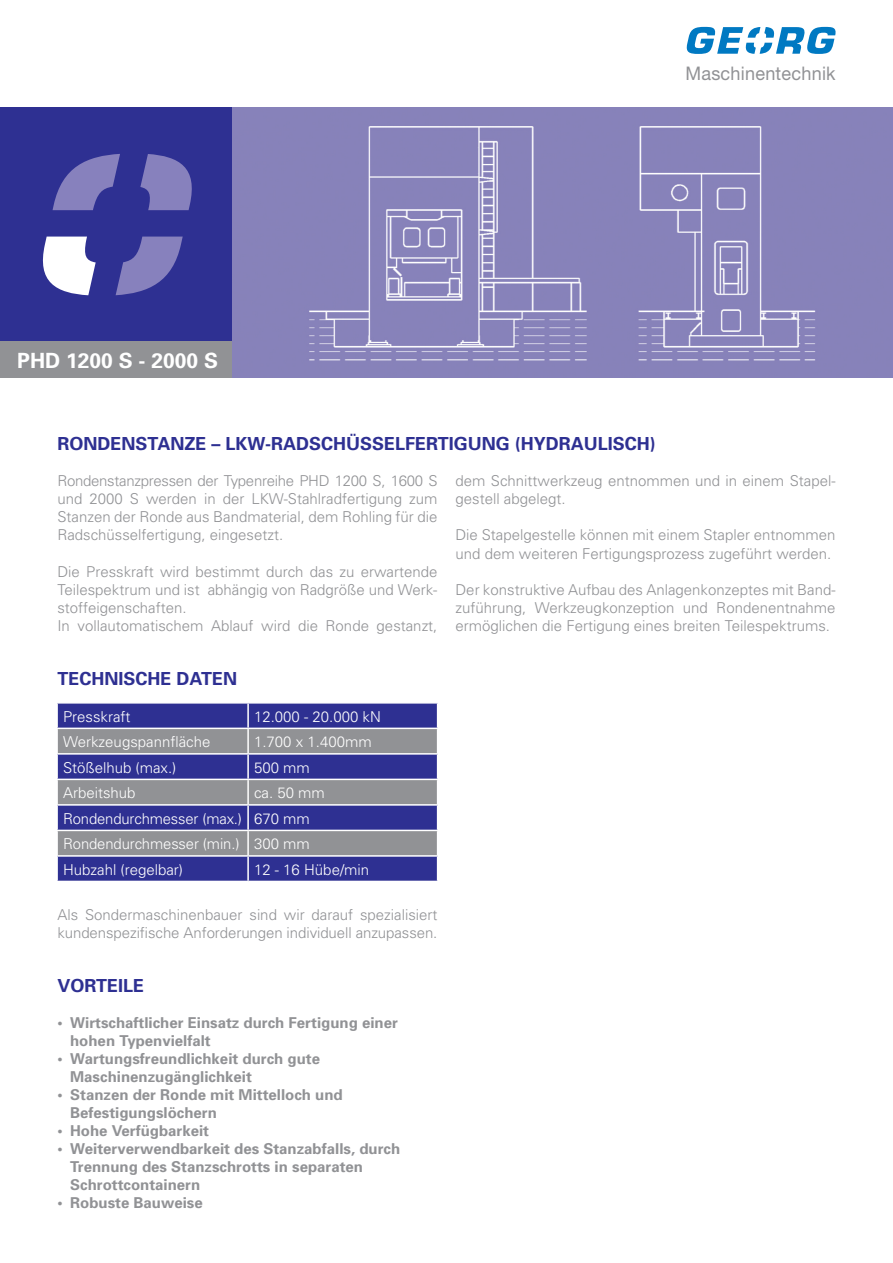
<style>
.page{position:relative;width:893px;height:1263px;background:#fff}
.page>*{position:absolute;margin:0;border:0;box-sizing:border-box;transform-origin:0 0}
.t1{font:700 21px "Univers";color:#fff}
.t2{font:18.75px "Helvetica Neue";letter-spacing:.015em;color:#919295;scale:.96 1}
.t3{font:700 18px "Univers";color:#2e3092}
.t4{font:300 15px/18px "Univers";color:#919295}
.t5{font:700 15px "Univers";color:#919295}
.t6{font:300 15px/25.5px "Univers";color:#fff}
</style>
<div class="page">
<svg style="left:686px;top:27px;width:150px;height:27px"></svg>
<div style="left:0;top:107px;width:235px;height:235px;background:#2e3092"></div>
<svg style="left:53px;top:154px;width:67px;height:56px"></svg>
<svg style="left:140px;top:154px;width:52px;height:56px"></svg>
<svg style="left:42px;top:237px;width:54px;height:58px"></svg>
<svg style="left:116px;top:237px;width:67px;height:58px"></svg>
<div style="left:0;top:342px;width:235px;height:36px;background:#919295"></div>
<div style="left:58px;top:704px;width:379px;height:177px;background:#2e3092"></div>
<svg style="left:58px;top:729px;width:379px;height:126px;background:#6b6c94"></svg>
<hr style="left:247px;top:704px;width:2px;height:24px;background:#fff">
<hr style="left:247px;top:729px;width:2px;height:24px;background:#fff">
<hr style="left:56px;top:728px;width:192px;height:1px;background:#fff">
<hr style="left:248px;top:728px;width:190px;height:1px;background:#fff">
<hr style="left:56px;top:753px;width:192px;height:2px;background:#fff">
<hr style="left:248px;top:753px;width:190px;height:2px;background:#fff">
<hr style="left:247px;top:755px;width:2px;height:24px;background:#fff">
<hr style="left:56px;top:779px;width:192px;height:1px;background:#fff">
<hr style="left:248px;top:779px;width:190px;height:1px;background:#fff">
<hr style="left:247px;top:780px;width:2px;height:24px;background:#fff">
<hr style="left:56px;top:804px;width:192px;height:2px;background:#fff">
<hr style="left:248px;top:804px;width:190px;height:2px;background:#fff">
<hr style="left:247px;top:806px;width:2px;height:24px;background:#fff">
<hr style="left:56px;top:830px;width:192px;height:1px;background:#fff">
<hr style="left:248px;top:830px;width:190px;height:1px;background:#fff">
<hr style="left:247px;top:831px;width:2px;height:24px;background:#fff">
<hr style="left:56px;top:855px;width:192px;height:2px;background:#fff">
<hr style="left:247px;top:857px;width:2px;height:24px;background:#fff">
<hr style="left:248px;top:855px;width:190px;height:2px;background:#fff">
<img style="left:233px;top:107px;width:659px;height:271px">
<p class="t2" style="left:685px;top:62px;width:158px">Maschinentechnik</p>
<h1 class="t1" style="left:17px;top:348px;width:202px">PHD 1200 S - 2000 S</h1>
<p class="t3" style="left:57px;top:433px;width:600px">RONDENSTANZE – LKW-RADSCHÜSSELFERTIGUNG (HYDRAULISCH)</p>
<p class="t4" style="left:57px;top:472px;width:382px;text-align:justify">Rondenstanzpressen der Typenreihe PHD 1200 S, 1600 S und 2000 S werden in der LKW-Stahlradfertigung zum Stanzen der Ronde aus Bandmaterial, dem Rohling für die Radschüsselfertigung, eingesetzt.</p>
<p class="t4" style="left:57px;top:562px;width:382px">Die Presskraft wird bestimmt durch das zu erwartende Teilespektrum und ist abhängig von Radgröße und Werk&shy;stoffeigenschaften.<br>In vollautomatischem Ablauf wird die Ronde gestanzt,</p>
<p class="t3" style="left:57px;top:668px;width:181px">TECHNISCHE DATEN</p>
<p class="t6" style="left:63px;top:703px;width:69px">Presskraft</p>
<p class="t6" style="left:254px;top:703px;width:128px">12.000 - 20.000 kN</p>
<p class="t6" style="left:63px;top:729px;width:149px">Werkzeugspannfläche</p>
<p class="t6" style="left:254px;top:729px;width:119px">1.700 x 1.400mm</p>
<p class="t6" style="left:63px;top:754px;width:115px">Stößelhub (max.)</p>
<p class="t6" style="left:254px;top:754px;width:57px">500 mm</p>
<p class="t6" style="left:63px;top:780px;width:74px">Arbeitshub</p>
<p class="t6" style="left:63px;top:780px;width:263px;text-indent:191px">ca. 50 mm<br>Rondendurchmesser (max.) 670 mm<br>Rondendurchmesser (min.) 300 mm<br>Hubzahl (regelbar)</p>
<p class="t6" style="left:254px;top:856px;width:117px">12 - 16 Hübe/min</p>
<p class="t4" style="left:57px;top:905px;width:382px">Als Sondermaschinenbauer sind wir darauf spezialisiert kundenspezifische Anforderungen individuell anzupassen.</p>
<p class="t3" style="left:57px;top:974px;width:88px">VORTEILE</p>
<p class="t5" style="left:57px;top:1013px;width:342px">• Wirtschaftlicher Einsatz durch Fertigung einer</p>
<p class="t5" style="left:57px;top:1031px;width:155px">• hohen Typenvielfalt</p>
<p class="t5" style="left:57px;top:1049px;width:264px">• Wartungsfreundlichkeit durch gute</p>
<p class="t5" style="left:57px;top:1067px;width:196px">• Maschinenzugänglichkeit</p>
<p class="t5" style="left:57px;top:1086px;width:287px">• Stanzen der Ronde mit Mittelloch und</p>
<p class="t5" style="left:57px;top:1104px;width:161px">• Befestigungslöchern</p>
<p class="t5" style="left:57px;top:1122px;width:153px">• Hohe Verfügbarkeit</p>
<p class="t5" style="left:57px;top:1140px;width:344px">• Weiterverwendbarkeit des Stanzabfalls, durch</p>
<p class="t5" style="left:57px;top:1158px;width:307px">• Trennung des Stanzschrotts in separaten</p>
<p class="t5" style="left:57px;top:1176px;width:144px">• Schrottcontainern</p>
<p class="t5" style="left:57px;top:1194px;width:147px">• Robuste Bauweise</p>
<p class="t4" style="left:455px;top:472px;width:382px">dem Schnittwerkzeug entnommen und in einem Stapel&shy;gestell abgelegt.</p>
<p class="t4" style="left:455px;top:526px;width:382px">Die Stapelgestelle können mit einem Stapler entnommen und dem weiteren Fertigungsprozess zugeführt werden.</p>
<p class="t4" style="left:455px;top:580px;width:382px;text-align:justify">Der konstruktive Aufbau des Anlagenkonzeptes mit Band&shy;zuführung, Werkzeugkonzeption und Rondenentnahme ermöglichen die Fertigung eines breiten Teilespektrums.</p>
</div>
